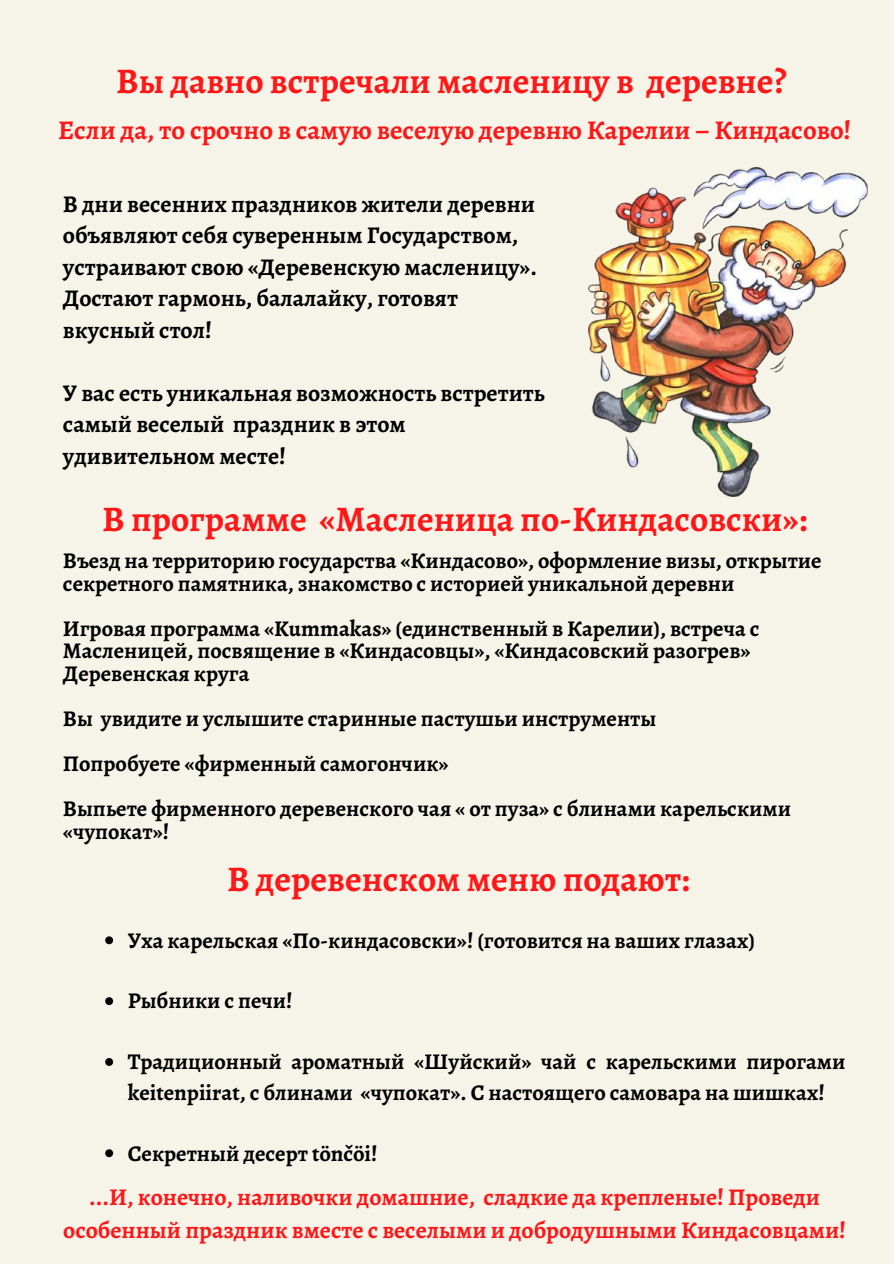
<style>
.page{position:relative;width:894px;height:1264px;background:#fff}
.page>*{position:absolute;margin:0;border:0;box-sizing:border-box;transform-origin:0 0}
.t1{font:700 36px "Alegreya";color:#ff1616}
.t2{font:700 27px "Alegreya";color:#ff1616}
.t3{font:700 24px/31.5px "Alegreya";color:#000}
.t4{font:700 24px/32.7px "Alegreya";color:#ff1616;text-align:center}
.t5{font:700 22.5px/22.5px "Alegreya";color:#000}
</style>
<div class="page">
<div style="left:0;top:0;width:893px;height:1263px;background:#f6f3e9"></div>
<img style="left:588px;top:168px;width:279px;height:328px">
<svg style="left:105px;top:936px;width:8px;height:8px"></svg>
<svg style="left:105px;top:997px;width:8px;height:8px"></svg>
<svg style="left:105px;top:1058px;width:8px;height:7px"></svg>
<svg style="left:105px;top:1149px;width:8px;height:8px"></svg>
<h1 class="t1" style="left:116px;top:56px;width:672px">Вы давно встречали масленицу в деревне?</h1>
<p class="t2" style="left:58px;top:111px;width:794px">Если да, то срочно в самую веселую деревню Карелии – Киндасово!</p>
<p class="t3" style="left:63px;top:188px;width:475px">В дни весенних праздников жители деревни объявляют себя суверенным Государством, устраивают свою «Деревенскую масленицу».<br>Достают гармонь, балалайку, готовят вкусный стол!</p>
<p class="t3" style="left:63px;top:377px;width:483px">У вас есть уникальная возможность встретить самый веселый праздник в этом удивительном месте!</p>
<h1 class="t1" style="left:102px;top:494px;width:706px">В программе «Масленица по-Киндасовски»:</h1>
<p class="t5" style="left:63px;top:549px;width:760px">Въезд на территорию государства «Киндасово», оформление визы, открытие секретного памятника, знакомство с историей уникальной деревни</p>
<p class="t5" style="left:63px;top:617px;width:697px">Игровая программа «Kummakas» (единственный в Карелии), встреча с<br>Масленицей, посвящение в «Киндасовцы», «Киндасовский разогрев»<br>Деревенская круга</p>
<p class="t5" style="left:63px;top:695px;width:729px;line-height:45px">Вы увидите и услышите старинные пастушьи инструменты<br>Попробуете «фирменный самогончик»<br>Выпьете фирменного деревенского чая « от пуза» с блинами карельскими</p>
<p class="t5" style="left:63px;top:819px;width:108px">«чупокат»!</p>
<h1 class="t1" style="left:227px;top:854px;width:464px">В деревенском меню подают:</h1>
<p class="t5" style="left:128px;top:928px;width:628px">Уха карельская «По-киндасовски»! (готовится на ваших глазах)</p>
<p class="t5" style="left:128px;top:989px;width:166px">Рыбники с печи!</p>
<p class="t5" style="left:128px;top:1046px;width:719px;line-height:30.5px">Традиционный ароматный «Шуйский» чай с карельскими пирогами keitenpiirat, с блинами «чупокат». С настоящего самовара на шишках!</p>
<p class="t5" style="left:128px;top:1141px;width:251px">Секретный десерт tönčöi!</p>
<p class="t4" style="left:63px;top:1180px;width:784px">...И, конечно, наливочки домашние, сладкие да крепленые! Проведи особенный праздник вместе с веселыми и добродушными Киндасовцами!</p>
</div>
